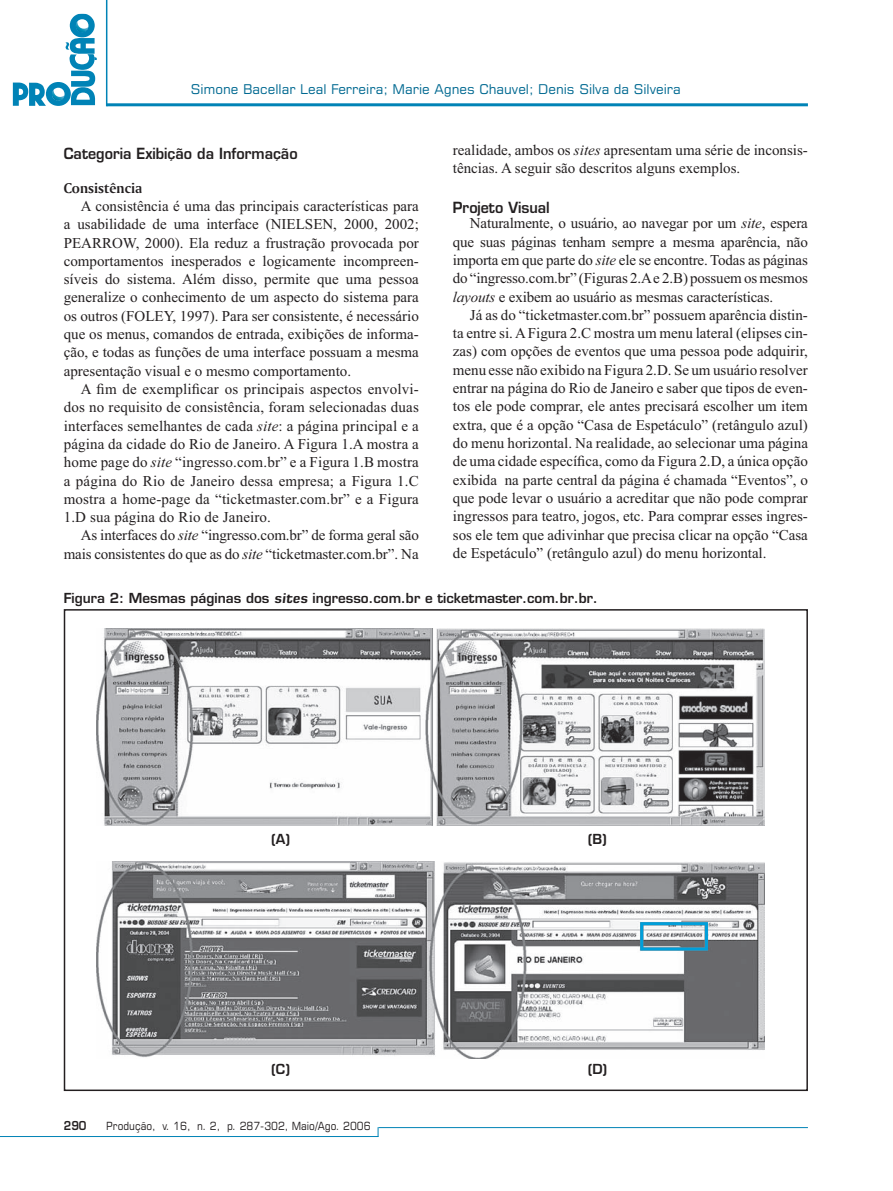
<style>
.page{position:relative;width:893px;height:1191px;background:#fff}
.page>*{position:absolute;margin:0;border:0;box-sizing:border-box;transform-origin:0 0}
.t1{font:15px/18.3px "Times";color:#231f20}
.t2{font:15px "Square 721 Dm Normal";color:#231f20;scale:.95 1}
.t3{font:15px "Amerigo BT Bold A";color:#231f20}
.t4{font:13.5px "Square 721 Dm Normal";color:#231f20}
.t5{font:13.5px "Square 721 BT";color:#006991}
.t6{font:12px "Square 721 Dm Normal";color:#231f20;scale:.9 1}
.t7{font:11.25px "Square 721 BT";color:#231f20;scale:.9 1}
.s1{font-style:italic}
.s2{font-family:"Square 721 Dm Normal"}
.s3{font-family:"Square 721 Dm";font-style:italic}
</style>
<div class="page">
<hr style="left:107px;top:103px;width:701px;height:3px;background:#0083b6">
<hr style="left:106px;top:0;width:1px;height:106px;background:#0083b6">
<hr style="left:378px;top:1127px;width:430px;height:1px;background:#0083b6">
<svg style="left:13px;top:13px;width:84px;height:93px"></svg>
<hr style="left:0;top:1136px;width:378px;height:1px;background:#0083b6">
<img style="left:96px;top:628px;width:668px;height:198px">
<div style="left:64px;top:609px;width:744px;height:482px;border:2px solid #231f20"></div>
<img style="left:96px;top:861px;width:668px;height:197px">
<div style="left:640px;top:922px;width:68px;height:28px;border:3px solid #009fda"></div>
<p class="t5" style="left:191px;top:84px;width:492px">Simone Bacellar Leal Ferreira; Marie Agnes Chauvel; Denis Silva da Silveira</p>
<p class="t2" style="left:64px;top:148px;width:248px">Categoria Exibição da Informação</p>
<p class="t3" style="left:64px;top:182px;width:80px">Consistência</p>
<p class="t1" style="left:81px;top:198px;width:340px">A consistência é uma das principais características para</p>
<p class="t1" style="left:64px;top:216px;width:357px">a usabilidade de uma interface (NIELSEN, 2000, 2002;</p>
<p class="t1" style="left:64px;top:235px;width:357px">PEARROW, 2000). Ela reduz a frustração provocada por</p>
<p class="t1" style="left:64px;top:253px;width:357px">comportamentos inesperados e logicamente incompreen-</p>
<p class="t1" style="left:64px;top:271px;width:357px">síveis do sistema. Além disso, permite que uma pessoa</p>
<p class="t1" style="left:64px;top:290px;width:357px">generalize o conhecimento de um aspecto do sistema para</p>
<p class="t1" style="left:64px;top:308px;width:357px">os outros (FOLEY, 1997). Para ser consistente, é necessário</p>
<p class="t1" style="left:64px;top:326px;width:357px">que os menus, comandos de entrada, exibições de informa-</p>
<p class="t1" style="left:64px;top:344px;width:357px">ção, e todas as funções de uma interface possuam a mesma</p>
<p class="t1" style="left:64px;top:363px;width:289px">apresentação visual e o mesmo comportamento.</p>
<p class="t1" style="left:81px;top:381px;width:340px">A fim de exemplificar os principais aspectos envolvi-</p>
<p class="t1" style="left:64px;top:399px;width:357px">dos no requisito de consistência, foram selecionadas duas</p>
<p class="t1" style="left:64px;top:418px;width:357px">interfaces semelhantes de cada <span class="s1">site</span>: a página principal e a</p>
<p class="t1" style="left:64px;top:436px;width:357px">página da cidade do Rio de Janeiro. A Figura 1.A mostra a</p>
<p class="t1" style="left:64px;top:454px;width:357px">home page do <span class="s1">site</span> “ingresso.com.br” e a Figura 1.B mostra</p>
<p class="t1" style="left:64px;top:473px;width:357px">a página do Rio de Janeiro dessa empresa; a Figura 1.C</p>
<p class="t1" style="left:64px;top:491px;width:357px">mostra a home-page da “ticketmaster.com.br” e a Figura</p>
<p class="t1" style="left:64px;top:509px;width:209px">1.D sua página do Rio de Janeiro.</p>
<p class="t1" style="left:81px;top:527px;width:340px">As interfaces do <span class="s1">site</span> “ingresso.com.br” de forma geral são</p>
<p class="t1" style="left:64px;top:546px;width:357px">mais consistentes do que as do <span class="s1">site</span> “ticketmaster.com.br”. Na</p>
<p class="t1" style="left:453px;top:142px;width:357px">realidade, ambos os <span class="s1">sites</span> apresentam uma série de inconsis&shy;tências. A seguir são descritos alguns exemplos.</p>
<p class="t1" style="left:470px;top:202px;width:340px;line-height:15.3px;text-indent:-17px"><span class="s2">Projeto Visual<br></span>Naturalmente, o usuário, ao navegar por um <span class="s1">site</span>, espera</p>
<p class="t1" style="left:453px;top:234px;width:357px">que suas páginas tenham sempre a mesma aparência, não</p>
<p class="t1" style="left:453px;top:252px;width:357px">importa em que parte do <span class="s1">site</span> ele se encontre. Todas as páginas</p>
<p class="t1" style="left:453px;top:270px;width:357px">do “ingresso.com.br” (Figuras 2.A e 2.B) possuem os mesmos</p>
<p class="t1" style="left:453px;top:289px;width:322px"><span class="s1">layouts</span> e exibem ao usuário as mesmas características.</p>
<p class="t1" style="left:470px;top:307px;width:340px">Já as do “ticketmaster.com.br” possuem aparência distin-</p>
<p class="t1" style="left:453px;top:325px;width:357px">ta entre si. A Figura 2.C mostra um menu lateral (elipses cin-</p>
<p class="t1" style="left:453px;top:344px;width:357px">zas) com opções de eventos que uma pessoa pode adquirir,</p>
<p class="t1" style="left:453px;top:362px;width:357px">menu esse não exibido na Figura 2.D. Se um usuário resolver</p>
<p class="t1" style="left:453px;top:380px;width:357px">entrar na página do Rio de Janeiro e saber que tipos de even-</p>
<p class="t1" style="left:453px;top:398px;width:357px">tos ele pode comprar, ele antes precisará escolher um item</p>
<p class="t1" style="left:453px;top:417px;width:357px">extra, que é a opção “Casa de Espetáculo” (retângulo azul)</p>
<p class="t1" style="left:453px;top:435px;width:357px">do menu horizontal. Na realidade, ao selecionar uma página</p>
<p class="t1" style="left:453px;top:453px;width:357px">de uma cidade específica, como da Figura 2.D, a única opção</p>
<p class="t1" style="left:453px;top:472px;width:357px">exibida na parte central da página é chamada “Eventos”, o</p>
<p class="t1" style="left:453px;top:490px;width:357px">que pode levar o usuário a acreditar que não pode comprar</p>
<p class="t1" style="left:453px;top:508px;width:357px">ingressos para teatro, jogos, etc. Para comprar esses ingres-</p>
<p class="t1" style="left:453px;top:527px;width:357px">sos ele tem que adivinhar que precisa clicar na opção “Casa</p>
<p class="t1" style="left:453px;top:545px;width:315px">de Espetáculo” (retângulo azul) do menu horizontal.</p>
<p class="t4" style="left:64px;top:593px;width:536px">Figura 2: Mesmas páginas dos <span class="s3">sites</span> ingresso.com.br e ticketmaster.com.br.br.</p>
<p class="t4" style="left:271px;top:833px;width:20px">(A)</p>
<p class="t4" style="left:588px;top:833px;width:21px">(B)</p>
<p class="t4" style="left:271px;top:1064px;width:20px">(C)</p>
<p class="t4" style="left:588px;top:1064px;width:21px">(D)</p>
<p class="t6" style="left:64px;top:1121px;width:27px">290</p>
<p class="t7" style="left:106px;top:1121px;width:295px">Produção, v. 16, n. 2, p. 287-302, Maio/Ago. 2006</p>
</div>
